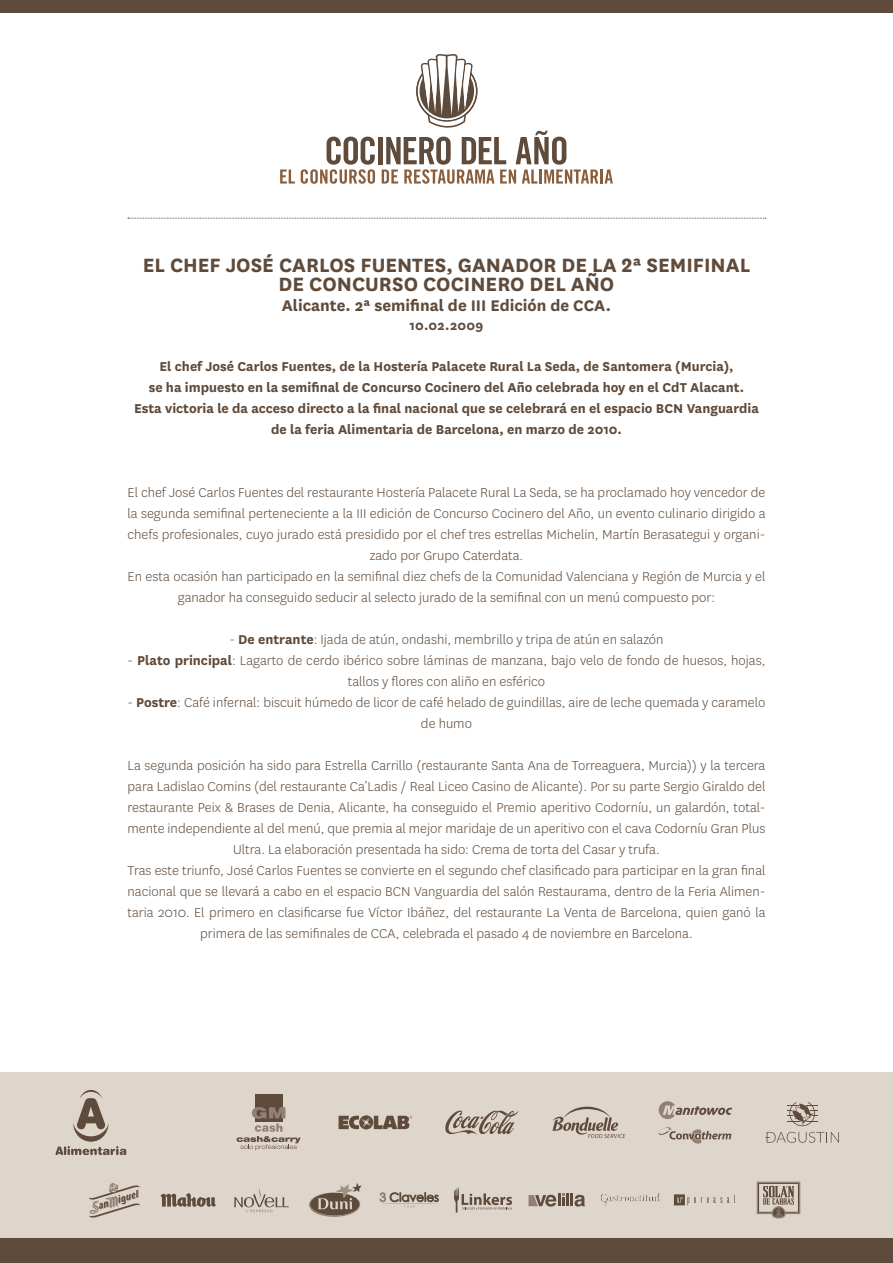
<style>
.page{position:relative;width:893px;height:1263px;background:#fff}
.page>*{position:absolute;margin:0;border:0;box-sizing:border-box;transform-origin:0 0}
.t1{font:700 22.5px "National";color:#5f4b3b}
.t2{font:700 18px "National";color:#5f4b3b}
.t3{font:300 15px/21px "National";color:#5f4b3b;text-align:center}
.t4{font:700 15px "National";color:#5f4b3b}
.s1{font-weight:700}
</style>
<div class="page">
<div style="left:0;top:0;width:893px;height:13px;background:#5f4b3b"></div>
<svg style="left:128px;top:218px;width:638px;height:1px"></svg>
<div style="left:0;top:1237px;width:893px;height:26px;background:#5f4b3b"></div>
<svg style="left:280px;top:169px;width:15px;height:15px"></svg>
<hr style="left:600px;top:169px;width:3px;height:15px;background:#8a5d3b">
<svg style="left:605px;top:169px;width:8px;height:15px"></svg>
<div style="left:378px;top:137px;width:5px;height:27px;background:#5f4b3b"></div>
<svg style="left:301px;top:137px;width:74px;height:47px"></svg>
<svg style="left:382px;top:54px;width:216px;height:130px"></svg>
<div style="left:0;top:1071px;width:893px;height:166px;background:#ded6ca"></div>
<svg style="left:56px;top:1090px;width:70px;height:65px"></svg>
<svg style="left:339px;top:1115px;width:73px;height:14px"></svg>
<svg style="left:445px;top:1110px;width:74px;height:25px"></svg>
<svg style="left:552px;top:1107px;width:74px;height:31px"></svg>
<svg style="left:659px;top:1101px;width:73px;height:18px"></svg>
<svg style="left:658px;top:1127px;width:74px;height:16px"></svg>
<svg style="left:765px;top:1132px;width:74px;height:11px"></svg>
<hr style="left:787px;top:1105px;width:30px;height:1px;background:#5f4b3b">
<hr style="left:787px;top:1110px;width:30px;height:1px;background:#5f4b3b">
<hr style="left:787px;top:1115px;width:30px;height:1px;background:#5f4b3b">
<hr style="left:787px;top:1121px;width:30px;height:1px;background:#5f4b3b">
<svg style="left:789px;top:1102px;width:26px;height:24px"></svg>
<div style="left:255px;top:1094px;width:27px;height:28px;background:#5f4b3b"></div>
<svg style="left:237px;top:1107px;width:64px;height:43px"></svg>
<img style="left:600px;top:1193px;width:61px;height:13px">
<svg style="left:234px;top:1188px;width:55px;height:24px"></svg>
<svg style="left:309px;top:1183px;width:52px;height:34px"></svg>
<svg style="left:674px;top:1194px;width:61px;height:11px"></svg>
<svg style="left:757px;top:1181px;width:43px;height:37px"></svg>
<svg style="left:528px;top:1193px;width:57px;height:14px"></svg>
<svg style="left:160px;top:1193px;width:56px;height:14px"></svg>
<svg style="left:89px;top:1183px;width:51px;height:35px"></svg>
<svg style="left:380px;top:1192px;width:59px;height:15px"></svg>
<svg style="left:454px;top:1187px;width:58px;height:25px"></svg>
<p class="t1" style="left:143px;top:249px;width:609px">EL CHEF JOSÉ CARLOS FUENTES, GANADOR DE LA 2ª SEMIFINAL</p>
<p class="t1" style="left:279px;top:269px;width:337px">DE CONCURSO COCINERO DEL AÑO</p>
<p class="t2" style="left:282px;top:293px;width:331px">Alicante. 2ª semifinal de III Edición de CCA.</p>
<p class="t4" style="left:410px;top:315px;width:75px">10.02.2009</p>
<p class="t4" style="left:159px;top:356px;width:576px">El chef José Carlos Fuentes, de la Hostería Palacete Rural La Seda, de Santomera (Murcia),</p>
<p class="t4" style="left:149px;top:377px;width:597px">se ha impuesto en la semifinal de Concurso Cocinero del Año celebrada hoy en el CdT Alacant.</p>
<p class="t4" style="left:134px;top:398px;width:626px">Esta victoria le da acceso directo a la final nacional que se celebrará en el espacio BCN Vanguardia</p>
<p class="t4" style="left:271px;top:419px;width:352px">de la feria Alimentaria de Barcelona, en marzo de 2010.</p>
<p class="t3" style="left:128px;top:481px;width:639px">El chef José Carlos Fuentes del restaurante Hostería Palacete Rural La Seda, se ha proclamado hoy vencedor de la segunda semifinal perteneciente a la III edición de Concurso Cocinero del Año, un evento culinario dirigido a chefs profesionales, cuyo jurado está presidido por el chef tres estrellas Michelin, Martín Berasategui y organi&shy;zado por Grupo Caterdata.</p>
<p class="t3" style="left:128px;top:565px;width:639px">En esta ocasión han participado en la semifinal diez chefs de la Comunidad Valenciana y Región de Murcia y el ganador ha conseguido seducir al selecto jurado de la semifinal con un menú compuesto por:</p>
<p class="t3" style="left:229px;top:628px;width:436px">- <span class="s1">De entrante</span>: Ijada de atún, ondashi, membrillo y tripa de atún en salazón</p>
<p class="t3" style="left:128px;top:649px;width:639px">- <span class="s1">Plato principal</span>: Lagarto de cerdo ibérico sobre láminas de manzana, bajo velo de fondo de huesos, hojas, tallos y flores con aliño en esférico</p>
<p class="t3" style="left:128px;top:691px;width:639px">- <span class="s1">Postre</span>: Café infernal: biscuit húmedo de licor de café helado de guindillas, aire de leche quemada y caramelo de humo</p>
<p class="t3" style="left:128px;top:754px;width:639px">La segunda posición ha sido para Estrella Carrillo (restaurante Santa Ana de Torreaguera, Murcia)) y la tercera para Ladislao Comins (del restaurante Ca’Ladis / Real Liceo Casino de Alicante). Por su parte Sergio Giraldo del restaurante Peix &amp; Brases de Denia, Alicante, ha conseguido el Premio aperitivo Codorníu, un galardón, total&shy;mente independiente al del menú, que premia al mejor maridaje de un aperitivo con el cava Codorníu Gran Plus Ultra. La elaboración presentada ha sido: Crema de torta del Casar y trufa.</p>
<p class="t3" style="left:128px;top:859px;width:639px">Tras este triunfo, José Carlos Fuentes se convierte en el segundo chef clasificado para participar en la gran final nacional que se llevará a cabo en el espacio BCN Vanguardia del salón Restaurama, dentro de la Feria Alimen&shy;taria 2010. El primero en clasificarse fue Víctor Ibáñez, del restaurante La Venta de Barcelona, quien ganó la primera de las semifinales de CCA, celebrada el pasado 4 de noviembre en Barcelona.</p>
</div>
